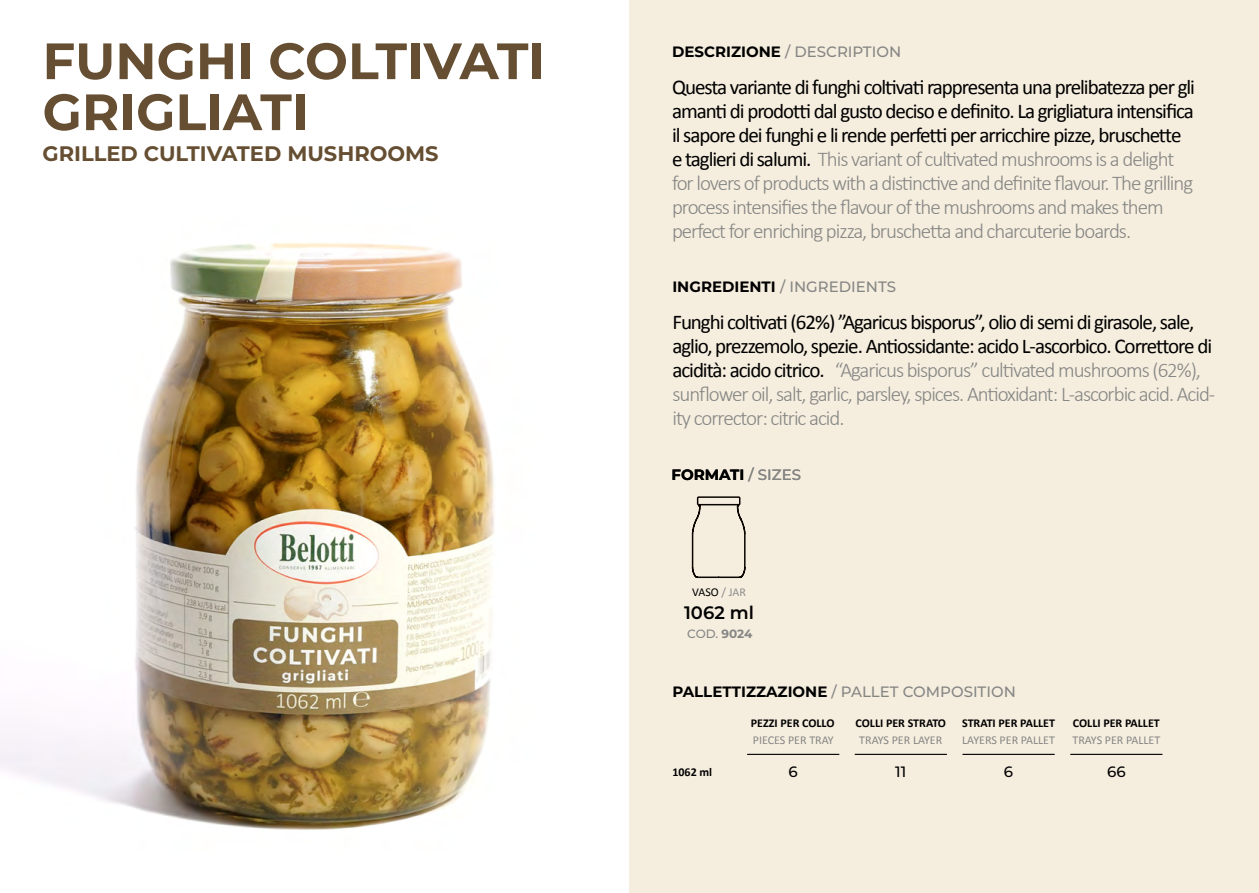
<style>
.page{position:relative;width:1259px;height:893px;background:#fff}
.page>*{position:absolute;margin:0;border:0;box-sizing:border-box;transform-origin:0 0}
.t1{font:700 51px/51px "Montserrat";color:#654e31}
.t2{font:300 21px/24px "Calibri";letter-spacing:-.05em;color:#858684}
.t3{font:21px/24px "Calibri";letter-spacing:-.05em;color:#000}
.t4{font:700 21px "Montserrat";color:#654e31}
.t5{font:600 18px "Montserrat";color:#000}
.t6{font:500 15px "Montserrat";color:#858684}
.t7{font:700 15px "Montserrat";color:#000}
.t8{font:500 15px "Montserrat";color:#000}
.t9{font:700 12px "Calibri";color:#000}
.t10{font:12px "Calibri";color:#858684}
.t11{font:12px "Calibri";color:#000}
.t12{font:500 12px "Montserrat";color:#848684}
.s1{font-weight:700;color:#000}
.s2{font-weight:400;color:#000}
.s3{font-weight:300;color:#858684}
.s4{font-weight:500;color:#858684}
.s5{color:#8e8e8e}
.s6{font-weight:700}
</style>
<div class="page">
<img style="left:0;top:243px;width:495px;height:587px">
<div style="left:629px;top:0;width:630px;height:893px;background:#f5edde"></div>
<svg style="left:691px;top:496px;width:55px;height:82px"></svg>
<hr style="left:963px;top:754px;width:91px;height:1px;background:#000">
<hr style="left:855px;top:754px;width:91px;height:1px;background:#000">
<hr style="left:1070px;top:754px;width:92px;height:1px;background:#000">
<hr style="left:747px;top:754px;width:92px;height:1px;background:#000">
<h1 class="t1" style="left:43px;top:33px;width:504px">FUNGHI COLTIVATI<br>GRIGLIATI</h1>
<p class="t4" style="left:43px;top:138px;width:398px">GRILLED CULTIVATED MUSHROOMS</p>
<p class="t6" style="left:672px;top:41px;width:231px"><span class="s1">DESCRIZIONE</span> / DESCRIPTION</p>
<p class="t2" style="left:672px;top:75px;width:524px"><span class="s2">Questa variante di funghi coltivati rappresenta una prelibatezza per gli amanti di prodotti dal gusto deciso e definito. La grigliatura intensifica il sapore dei funghi e li rende perfetti per arricchire pizze, bruschette e taglieri di salumi.</span> This variant of cultivated mushrooms is a delight for lovers of products with a distinctive and definite flavour. The grilling process intensifies the flavour of the mushrooms and makes them perfect for enriching pizza, bruschetta and charcuterie boards.</p>
<p class="t6" style="left:672px;top:277px;width:225px"><span class="s1">INGREDIENTI</span> / INGREDIENTS</p>
<p class="t3" style="left:672px;top:310px;width:544px">Funghi coltivati (62%) ”Agaricus bisporus”, olio di semi di girasole, sale, aglio, prezzemolo, spezie. Antiossidante: acido L-ascorbico. Correttore di acidità: acido citrico. <span class="s3">“Agaricus bisporus” cultivated mushrooms (62%), sunflower oil, salt, garlic, parsley, spices. Antioxidant: L-ascorbic acid. Acid&shy;ity corrector: citric acid.</span></p>
<p class="t7" style="left:671px;top:464px;width:131px">FORMATI <span class="s4">/ SIZES</span></p>
<p class="t11" style="left:692px;top:583px;width:55px">VASO <span class="s5">/ JAR</span></p>
<p class="t5" style="left:684px;top:599px;width:71px">1062 ml</p>
<p class="t12" style="left:687px;top:625px;width:67px">COD. <span class="s6">9024</span></p>
<p class="t6" style="left:672px;top:681px;width:345px"><span class="s1">PALLETTIZZAZIONE</span> / PALLET COMPOSITION</p>
<p class="t9" style="left:751px;top:715px;width:85px">PEZZI PER COLLO</p>
<p class="t10" style="left:753px;top:731px;width:82px">PIECES PER TRAY</p>
<p class="t9" style="left:855px;top:715px;width:92px">COLLI PER STRATO</p>
<p class="t10" style="left:859px;top:731px;width:85px">TRAYS PER LAYER</p>
<p class="t9" style="left:962px;top:715px;width:94px">STRATI PER PALLET</p>
<p class="t10" style="left:962px;top:731px;width:94px">LAYERS PER PALLET</p>
<p class="t9" style="left:1073px;top:715px;width:88px">COLLI PER PALLET</p>
<p class="t10" style="left:1072px;top:731px;width:89px">TRAYS PER PALLET</p>
<p class="t9" style="left:672px;top:763px;width:41px">1062 ml</p>
<p class="t8" style="left:788px;top:761px;width:11px">6</p>
<p class="t8" style="left:1107px;top:761px;width:20px">66</p>
<p class="t8" style="left:895px;top:761px;width:13px">11</p>
<p class="t8" style="left:1004px;top:761px;width:11px">6</p>
</div>
